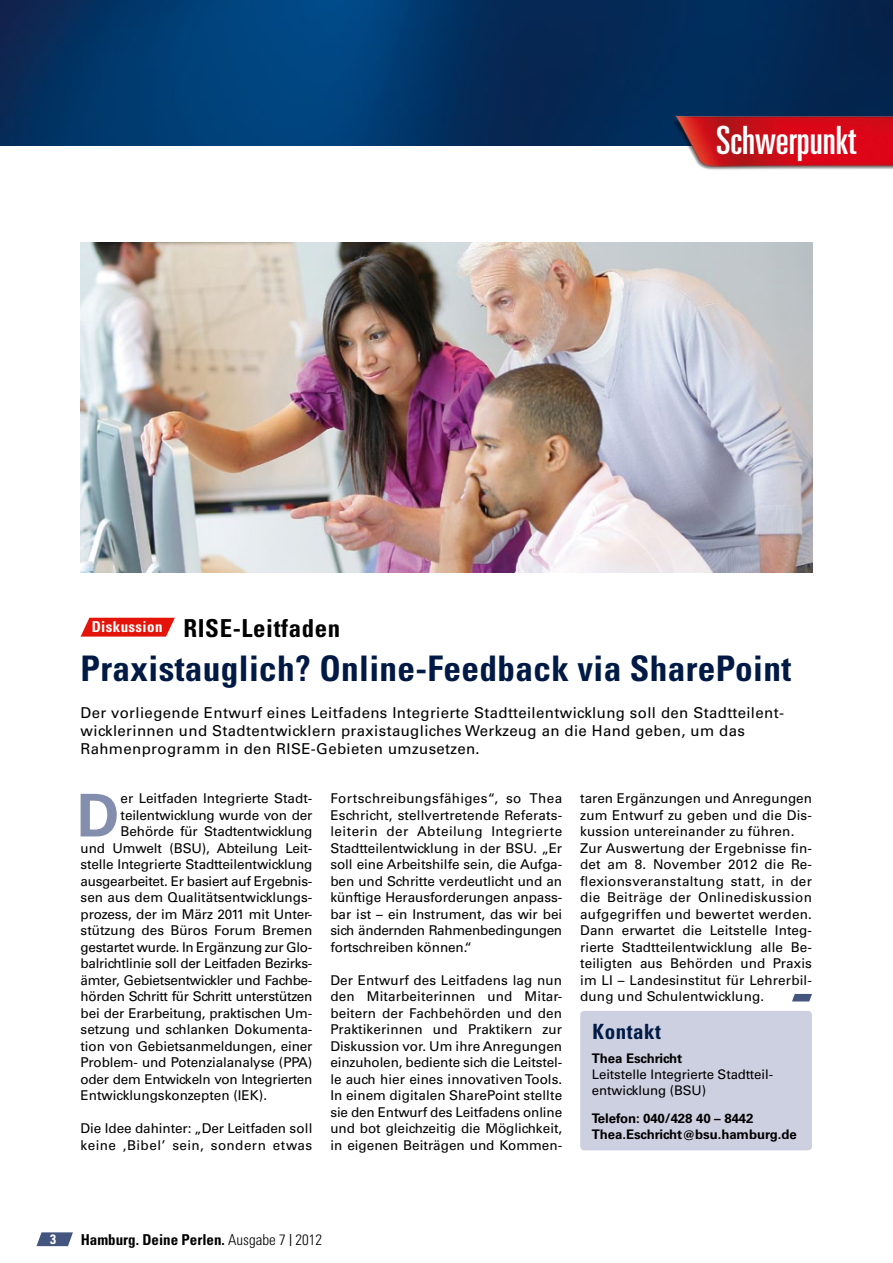
<style>
.page{position:relative;width:893px;height:1263px;background:#fff}
.page>*{position:absolute;margin:0;border:0;box-sizing:border-box;transform-origin:0 0}
.t1{font:700 59.1px "Univers";color:#838dae}
.t2{font:ultra-condensed 39px "Univers LT Pro";color:#fff}
.t3{font:700 condensed 35.25px "Univers";letter-spacing:.01em;color:#001a45}
.t4{font:700 condensed 24.75px "Univers";letter-spacing:.025em;color:#000}
.t5{font:700 condensed 21px "Univers";letter-spacing:.025em;color:#001a45}
.t6{font:15px/18px "Univers";letter-spacing:.025em;color:#000}
.t7{font:700 condensed 15px "Univers";color:#000}
.t8{font:700 condensed 15px "Univers";letter-spacing:.025em;color:#fff}
.t9{font:13.5px/16.5px "Univers";letter-spacing:-.005em;color:#000}
.t10{font:700 condensed 13.5px "Univers";color:#fff}
.t11{font:700 13.2px/15.9px "Univers";letter-spacing:-.005em;color:#000}
.t12{font:13.2px/15.9px "Univers";letter-spacing:-.005em;color:#000}
.s1{font-weight:300}
.s2{font-weight:400;font-stretch:normal;font-size:12px}
</style>
<div class="page">
<svg style="left:37px;top:1232px;width:36px;height:14px"></svg>
<img style="left:0;top:0;width:888px;height:146px">
<img style="left:888px;top:0;width:5px;height:116px">
<img style="left:631px;top:116px;width:262px;height:54px">
<svg style="left:81px;top:618px;width:94px;height:19px;background:#e62d24"></svg>
<div style="left:580px;top:1011px;width:232px;height:139px;background:#cdd0e0;border-radius:4px"></div>
<img style="left:81px;top:242px;width:731px;height:330px">
<svg style="left:792px;top:994px;width:20px;height:7px"></svg>
<p class="t8" style="left:92px;top:617px;width:72px">Diskussion</p>
<h3 class="t4" style="left:183px;top:613px;width:158px">RISE-Leitfaden</h3>
<h2 class="t2" style="left:716px;top:118px;width:141px">Schwerpunkt</h2>
<h3 class="t3" style="left:81px;top:646px;width:712px">Praxistauglich? Online-Feedback via SharePoint</h3>
<p class="t6" style="left:81px;top:704px;width:705px">Der vorliegende Entwurf eines Leitfadens Integrierte Stadtteilentwicklung soll den Stadtteilent&shy;wicklerinnen und Stadtentwicklern praxistaugliches Werkzeug an die Hand geben, um das<br>Rahmenprogramm in den RISE-Gebieten umzusetzen.</p>
<h1 class="t1" style="left:77px;top:781px;width:44px">D</h1>
<p class="t9" style="left:121px;top:790px;width:193px">er Leitfaden Integrierte Stadt-</p>
<p class="t9" style="left:121px;top:807px;width:193px">teilentwicklung wurde von der</p>
<p class="t9" style="left:121px;top:823px;width:193px">Behörde für Stadtentwicklung</p>
<p class="t9" style="left:81px;top:840px;width:233px">und Umwelt (BSU), Abteilung Leit-</p>
<p class="t9" style="left:81px;top:856px;width:233px">stelle Integrierte Stadtteilentwicklung</p>
<p class="t9" style="left:81px;top:873px;width:233px">ausgearbeitet. Er basiert auf Ergebnis-</p>
<p class="t9" style="left:81px;top:889px;width:233px">sen aus dem Qualitätsentwicklungs-</p>
<p class="t9" style="left:81px;top:906px;width:233px">prozess, der im März 2011 mit Unter-</p>
<p class="t9" style="left:81px;top:922px;width:233px">stützung des Büros Forum Bremen</p>
<p class="t9" style="left:81px;top:939px;width:233px">gestartet wurde. In Ergänzung zur Glo-</p>
<p class="t9" style="left:81px;top:955px;width:233px">balrichtlinie soll der Leitfaden Bezirks-</p>
<p class="t9" style="left:81px;top:972px;width:233px">ämter, Gebietsentwickler und Fachbe-</p>
<p class="t9" style="left:81px;top:988px;width:233px">hörden Schritt für Schritt unterstützen</p>
<p class="t9" style="left:81px;top:1005px;width:233px">bei der Erarbeitung, praktischen Um-</p>
<p class="t9" style="left:81px;top:1021px;width:233px">setzung und schlanken Dokumenta-</p>
<p class="t9" style="left:81px;top:1038px;width:233px">tion von Gebietsanmeldungen, einer</p>
<p class="t9" style="left:81px;top:1054px;width:233px">Problem- und Potenzialanalyse (PPA)</p>
<p class="t9" style="left:81px;top:1071px;width:233px">oder dem Entwickeln von Integrierten</p>
<p class="t9" style="left:81px;top:1087px;width:188px">Entwicklungskonzepten (IEK).</p>
<p class="t9" style="left:81px;top:1120px;width:233px">Die Idee dahinter: „Der Leitfaden soll keine ‚Bibel’ sein, sondern etwas</p>
<p class="t9" style="left:330px;top:790px;width:233px;text-align:justify">Fortschreibungsfähiges“, so Thea Eschricht, stellvertretende Referats&shy;leiterin der Abteilung Integrierte Stadtteilentwicklung in der BSU. „Er soll eine Arbeitshilfe sein, die Aufga&shy;ben und Schritte verdeutlicht und an künftige Herausforderungen anpass&shy;bar ist – ein Instrument, das wir bei sich ändernden Rahmenbedingungen fortschreiben können.“</p>
<p class="t9" style="left:330px;top:972px;width:233px;text-align:justify">Der Entwurf des Leitfadens lag nun den Mitarbeiterinnen und Mitar&shy;beitern der Fachbehörden und den Praktikerinnen und Praktikern zur Diskussion vor. Um ihre Anregungen einzuholen, bediente sich die Leitstel&shy;le auch hier eines innovativen Tools.<br>In einem digitalen SharePoint stellte sie den Entwurf des Leitfadens online und bot gleichzeitig die Möglichkeit, in eigenen Beiträgen und Kommen-</p>
<p class="t9" style="left:580px;top:790px;width:233px">taren Ergänzungen und Anregungen zum Entwurf zu geben und die Dis&shy;kussion untereinander zu führen.<br>Zur Auswertung der Ergebnisse fin&shy;det am 8. November 2012 die Re&shy;flexionsveranstaltung statt, in der die Beiträge der Onlinediskussion aufgegriffen und bewertet werden.<br>Dann erwartet die Leitstelle Integ&shy;rierte Stadtteilentwicklung alle Be&shy;teiligten aus Behörden und Praxis im LI – Landesinstitut für Lehrerbil&shy;dung und Schulentwicklung.</p>
<h3 class="t5" style="left:592px;top:1019px;width:70px">Kontakt</h3>
<p class="t11" style="left:592px;top:1051px;width:92px">Thea Eschricht</p>
<p class="t12" style="left:592px;top:1066px;width:183px">Leitstelle Integrierte Stadtteil&shy;entwicklung (BSU)</p>
<p class="t11" style="left:592px;top:1110px;width:206px">Telefon: 040/428 40 – 8442<br>Thea.Eschricht@bsu.hamburg.de</p>
<p class="t10" style="left:50px;top:1231px;width:7px">3</p>
<p class="t7" style="left:81px;top:1231px;width:243px">Hamburg. Deine Perlen. <span class="s1">Ausgabe 7</span> <span class="s2">|</span> <span class="s1">2012</span></p>
</div>
